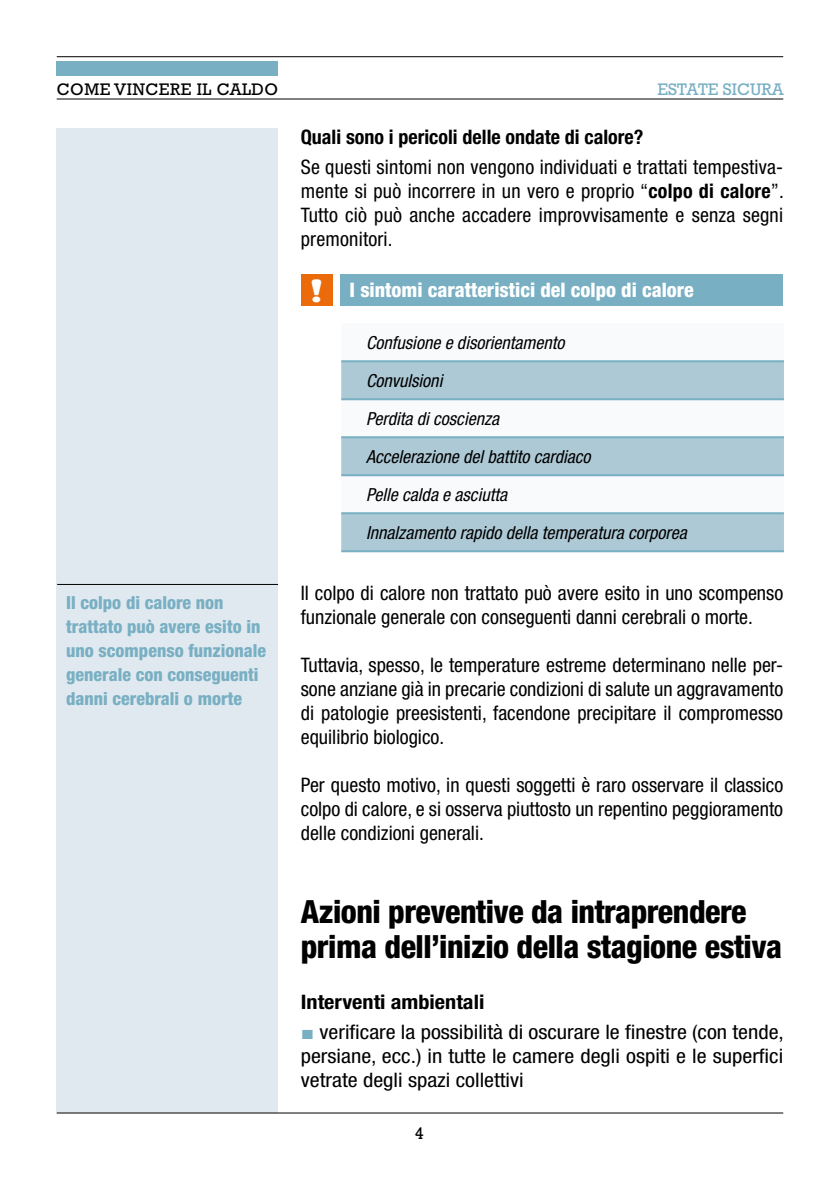
<style>
.page{position:relative;width:840px;height:1191px;background:#fff}
.page>*{position:absolute;margin:0;border:0;box-sizing:border-box;transform-origin:0 0}
.t1{font:800 condensed 32px/35px "Helvetica Neue";letter-spacing:-.015em;color:#000}
.t2{font:condensed 20px/24px "Helvetica Neue";color:#000;text-align:justify}
.t3{font:condensed 20px/24px "Helvetica Neue";color:#000;text-align:justify;scale:1.11 1}
.t4{font:800 condensed 20px "Helvetica Neue";color:#fff}
.t5{font:700 condensed 20px "Helvetica Neue";color:#000}
.t6{font:700 condensed 20px "Helvetica Neue";color:#000;scale:1.11 1}
.t7{font:italic condensed 18px/38px "Helvetica Neue";color:#000}
.t8{font:800 condensed 18px/24px "Helvetica Neue";color:#78afc3}
.t9{font:17px "Rockwell";letter-spacing:.03em;color:#000}
.t10{font:17px "Rockwell";color:#78afc3}
.s1{font-weight:700}
.s2{font-family:"Aachen";font-weight:700;font-stretch:normal;font-size:26px}
.s3{font-family:"Times New Roman";font-stretch:normal;color:#78afc3}
</style>
<div class="page">
<div style="left:57px;top:129px;width:221px;height:984px;background:#e0e9ef"></div>
<hr style="left:57px;top:56px;width:725px;height:1px;background:#000">
<hr style="left:57px;top:99px;width:725px;height:1px;background:#000">
<div style="left:57px;top:62px;width:221px;height:14px;background:#78afc3"></div>
<hr style="left:57px;top:1112px;width:725px;height:1px;background:#000">
<hr style="left:57px;top:584px;width:221px;height:1px;background:#000">
<svg style="left:341px;top:362px;width:442px;height:188px;fill:#adc9d5"></svg>
<hr style="left:341px;top:550px;width:442px;height:2px;background:#78afc3">
<hr style="left:341px;top:512px;width:442px;height:2px;background:#78afc3">
<hr style="left:341px;top:474px;width:442px;height:2px;background:#78afc3">
<hr style="left:341px;top:436px;width:442px;height:2px;background:#78afc3">
<hr style="left:341px;top:398px;width:442px;height:2px;background:#78afc3">
<hr style="left:341px;top:360px;width:442px;height:2px;background:#78afc3">
<div style="left:340px;top:274px;width:442px;height:32px;background:#78afc3"></div>
<div style="left:300px;top:274px;width:32px;height:32px;background:#eb6a0a"></div>
<p class="t9" style="left:57px;top:79px;width:223px">COME VINCERE IL CALDO</p>
<p class="t10" style="left:657px;top:79px;width:128px">ESTATE SICURA</p>
<p class="t5" style="left:300px;top:125px;width:344px">Quali sono i pericoli delle ondate di calore?</p>
<p class="t2" style="left:300px;top:154px;width:484px">Se questi sintomi non vengono individuati e trattati tempestiva&shy;mente si può incorrere in un vero e proprio “<span class="s1">colpo di calore</span>”.<br>Tutto ciò può anche accadere improvvisamente e senza segni premonitori.</p>
<p class="t4" style="left:309px;top:277px;width:386px"><span class="s2">!</span> I sintomi caratteristici del colpo di calore</p>
<p class="t7" style="left:366px;top:324px;width:322px">Confusione e disorientamento<br>Convulsioni<br>Perdita di coscienza<br>Accelerazione del battito cardiaco<br>Pelle calda e asciutta<br>Innalzamento rapido della temperatura corporea</p>
<p class="t8" style="left:66px;top:590px;width:201px">Il colpo di calore non trattato può avere esito in uno scompenso funzionale generale con conseguenti danni cerebrali o morte</p>
<p class="t2" style="left:300px;top:580px;width:483px">Il colpo di calore non trattato può avere esito in uno scompenso funzionale generale con conseguenti danni cerebrali o morte.</p>
<p class="t2" style="left:300px;top:652px;width:483px">Tuttavia, spesso, le temperature estreme determinano nelle per&shy;sone anziane già in precarie condizioni di salute un aggravamento di patologie preesistenti, facendone precipitare il compromesso equilibrio biologico.</p>
<p class="t2" style="left:300px;top:772px;width:483px">Per questo motivo, in questi soggetti è raro osservare il classico colpo di calore, e si osserva piuttosto un repentino peggioramento delle condizioni generali.</p>
<h1 class="t1" style="left:300px;top:894px;width:482px">Azioni preventive da intraprendere prima dell’inizio della stagione estiva</h1>
<p class="t6" style="left:300px;top:990px;width:167px">Interventi ambientali</p>
<p class="t3" style="left:300px;top:1020px;width:436px"><span class="s3">■</span> verificare la possibilità di oscurare le finestre (con tende, persiane, ecc.) in tutte le camere degli ospiti e le superfici vetrate degli spazi collettivi</p>
<p class="t9" style="left:414px;top:1122px;width:11px">4</p>
</div>
